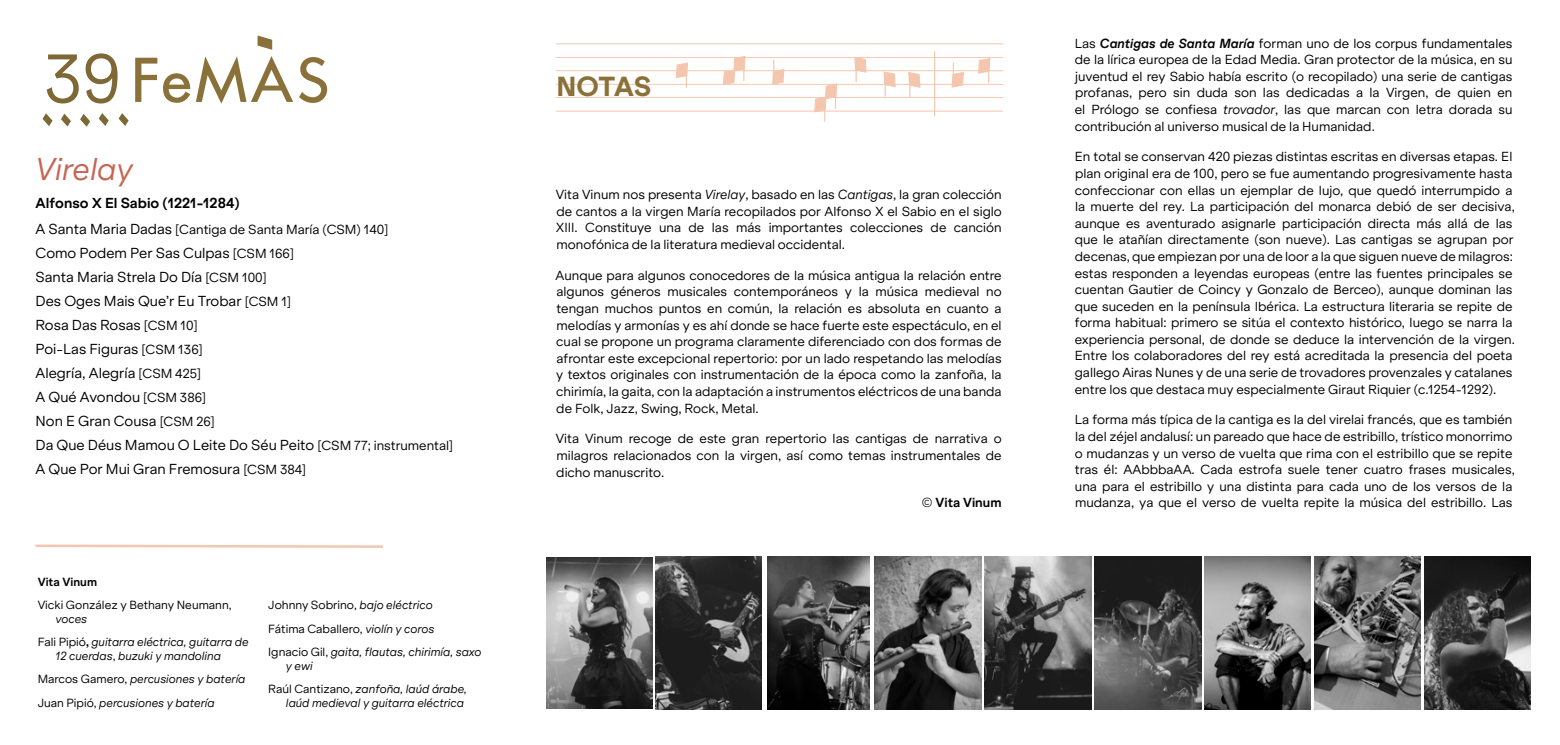
<style>
.page{position:relative;width:1560px;height:745px;background:#fff}
.page>*{position:absolute;margin:0;border:0;box-sizing:border-box;transform-origin:0 0}
.t1{font:65.25px "Klarheit Grotesk";color:#7d6836}
.t2{font:italic 30px "Klarheit Grotesk";color:#c96453}
.t3{font:800 26.25px "Klarheit Grotesk";letter-spacing:-.01em;color:#8a7139}
.t4{font:13.75px/24px "Klarheit Grotesk";color:#000}
.t5{font:700 13.75px "Klarheit Grotesk";color:#000}
.t6{font:12.5px/16.6px "Klarheit Grotesk";color:#000;text-align:justify}
.t7{font:700 12.5px "Klarheit Grotesk";color:#000}
.t8{font:italic 11.25px/23.5px "Klarheit Grotesk";color:#000}
.t9{font:11.25px "Klarheit Grotesk";color:#000}
.t10{font:700 11.25px "Klarheit Grotesk";color:#000}
.s1{font-size:13.75px}
.s2{font-size:12.5px}
.s3{font-style:normal}
.s4{font-weight:700;font-style:normal}
.s5{font-style:italic}
.s6{font-weight:400}
.s7{font-weight:700;font-style:italic}
</style>
<div class="page">
<svg style="left:163px;top:73px;width:27px;height:30px"></svg>
<svg style="left:135px;top:58px;width:22px;height:44px"></svg>
<svg style="left:299px;top:57px;width:28px;height:46px"></svg>
<svg style="left:196px;top:56px;width:97px;height:48px"></svg>
<svg style="left:257px;top:35px;width:15px;height:15px"></svg>
<svg style="left:42px;top:113px;width:11px;height:13px"></svg>
<svg style="left:61px;top:113px;width:10px;height:13px"></svg>
<svg style="left:80px;top:114px;width:10px;height:13px"></svg>
<svg style="left:99px;top:113px;width:10px;height:13px"></svg>
<svg style="left:119px;top:113px;width:10px;height:13px"></svg>
<svg style="left:35px;top:544px;width:348px;height:4px"></svg>
<svg style="left:813px;top:83px;width:24px;height:39px"></svg>
<hr style="left:556px;top:97px;width:446px;height:1px;background:#f4c6ae">
<hr style="left:556px;top:110px;width:446px;height:1px;background:#f4c6ae">
<hr style="left:556px;top:70px;width:446px;height:1px;background:#f4c6ae">
<hr style="left:556px;top:84px;width:446px;height:1px;background:#f4c6ae">
<hr style="left:556px;top:43px;width:446px;height:1px;background:#f4c6ae">
<hr style="left:556px;top:57px;width:446px;height:1px;background:#f4c6ae">
<svg style="left:977px;top:58px;width:13px;height:25px"></svg>
<svg style="left:951px;top:62px;width:13px;height:26px"></svg>
<hr style="left:934px;top:51px;width:1px;height:65px;background:#f4c6ae">
<svg style="left:907px;top:71px;width:13px;height:26px"></svg>
<svg style="left:882px;top:71px;width:14px;height:25px"></svg>
<svg style="left:853px;top:58px;width:14px;height:24px"></svg>
<svg style="left:771px;top:59px;width:13px;height:26px"></svg>
<svg style="left:722px;top:56px;width:24px;height:29px"></svg>
<svg style="left:675px;top:62px;width:13px;height:26px"></svg>
<img style="left:546px;top:557px;width:106px;height:151px">
<img style="left:655px;top:556px;width:106px;height:153px">
<img style="left:767px;top:556px;width:102px;height:153px">
<img style="left:874px;top:556px;width:107px;height:153px">
<img style="left:984px;top:556px;width:106px;height:153px">
<img style="left:1094px;top:556px;width:106px;height:153px">
<img style="left:1204px;top:556px;width:106px;height:153px">
<img style="left:1314px;top:556px;width:106px;height:153px">
<img style="left:1424px;top:556px;width:106px;height:153px">
<h1 class="t1" style="left:44px;top:24px;width:79px">39</h1>
<h2 class="t2" style="left:36px;top:144px;width:99px">Virelay</h2>
<p class="t5" style="left:36px;top:191px;width:205px">Alfonso X El Sabio (1221-1284)</p>
<p class="t6" style="left:36px;top:220px;width:354px"><span class="s1">A Santa Maria Dadas</span> [Cantiga de Santa María (CSM) 140]</p>
<p class="t4" style="left:36px;top:239px;width:419px">Como Podem Per Sas Culpas <span class="s2">[CSM 166]<br></span>Santa Maria Strela Do Día <span class="s2">[CSM 100]<br></span>Des Oges Mais Que’r Eu Trobar <span class="s2">[CSM 1]<br></span>Rosa Das Rosas <span class="s2">[CSM 10]<br></span>Poi-Las Figuras <span class="s2">[CSM 136]<br></span>Alegría, Alegría <span class="s2">[CSM 425]<br></span>A Qué Avondou <span class="s2">[CSM 386]<br></span>Non E Gran Cousa <span class="s2">[CSM 26]<br></span>Da Que Déus Mamou O Leite Do Séu Peito <span class="s2">[CSM 77; instrumental]<br></span>A Que Por Mui Gran Fremosura <span class="s2">[CSM 384]</span></p>
<p class="t10" style="left:38px;top:571px;width:61px">Vita Vinum</p>
<p class="t9" style="left:38px;top:595px;width:195px">Vicki González y Bethany Neumann,</p>
<p class="t8" style="left:38px;top:605px;width:212px;text-indent:18px">voces<br><span class="s3">Fali Pipió</span><span class="s4">,</span> guitarra eléctrica, guitarra de</p>
<p class="t8" style="left:38px;top:642px;width:209px;text-indent:18px">12 cuerdas<span class="s3">,</span> buzuki y mandolina<br><span class="s3">Marcos Gamero,</span> percusiones y batería<br><span class="s3">Juan Pipió,</span> percusiones y batería</p>
<p class="t8" style="left:268px;top:591px;width:215px"><span class="s3">Johnny Sobrino,</span> bajo eléctrico<br><span class="s3">Fátima Caballero,</span> violín y coros<br><span class="s3">Ignacio Gil,</span> gaita, flautas, chirimía, saxo</p>
<p class="t8" style="left:268px;top:652px;width:200px;text-indent:18px">y ewi<br><span class="s3">Raúl Cantizano,</span> zanfoña, laúd árabe,</p>
<p class="t8" style="left:286px;top:689px;width:179px">laúd medieval y guitarra eléctrica</p>
<h3 class="t3" style="left:556px;top:65px;width:96px">NOTAS</h3>
<p class="t6" style="left:555px;top:185px;width:447px">Vita Vinum nos presenta <span class="s5">Virelay</span>, basado en las <span class="s5">Cantigas</span>, la gran colección de cantos a la virgen María recopilados por Alfonso X el Sabio en el siglo XIII. Constituye una de las más importantes colecciones de canción monofónica de la literatura medieval occidental.</p>
<p class="t6" style="left:555px;top:265px;width:447px">Aunque para algunos conocedores de la música antigua la relación entre algunos géneros musicales contemporáneos y la música medieval no tengan muchos puntos en común, la relación es absoluta en cuanto a melodías y armonías y es ahí donde se hace fuerte este espectáculo, en el cual se propone un programa claramente diferenciado con dos formas de afrontar este excepcional repertorio: por un lado respetando las melodías y textos originales con instrumentación de la época como la zanfoña, la chirimía, la gaita, con la adaptación a instrumentos eléctricos de una banda de Folk, Jazz, Swing, Rock, Metal.</p>
<p class="t6" style="left:555px;top:429px;width:447px">Vita Vinum recoge de este gran repertorio las cantigas de narrativa o milagros relacionados con la virgen, así como temas instrumentales de dicho manuscrito.</p>
<p class="t7" style="left:921px;top:492px;width:81px"><span class="s6">©</span> Vita Vinum</p>
<p class="t6" style="left:1074px;top:33px;width:439px">Las <span class="s7">Cantigas de Santa María</span> forman uno de los corpus fundamentales de la lírica europea de la Edad Media. Gran protector de la música, en su juventud el rey Sabio había escrito (o recopilado) una serie de cantigas profanas, pero sin duda son las dedicadas a la Virgen, de quien en el Prólogo se confiesa <span class="s5">trovador</span>, las que marcan con letra dorada su contribución al universo musical de la Humanidad.</p>
<p class="t6" style="left:1074px;top:147px;width:441px;text-align:left">En total se conservan 420 piezas distintas escritas en diversas etapas. El plan original era de 100, pero se fue aumentando progresivamente hasta confeccionar con ellas un ejemplar de lujo, que quedó interrumpido a la muerte del rey. La participación del monarca debió de ser decisiva, aunque es aventurado asignarle participación directa más allá de las que le atañían directamente (son nueve). Las cantigas se agrupan por decenas, que empiezan por una de loor a la que siguen nueve de milagros: estas responden a leyendas europeas (entre las fuentes principales se cuentan Gautier de Coincy y Gonzalo de Berceo), aunque dominan las que suceden en la península Ibérica. La estructura literaria se repite de forma habitual: primero se sitúa el contexto histórico, luego se narra la experiencia personal, de donde se deduce la intervención de la virgen.<br>Entre los colaboradores del rey está acreditada la presencia del poeta gallego Airas Nunes y de una serie de trovadores provenzales y catalanes entre los que destaca muy especialmente Giraut Riquier (c.1254-1292).</p>
<p class="t6" style="left:1074px;top:410px;width:441px;text-align:left">La forma más típica de la cantiga es la del virelai francés, que es también la del zéjel andalusí: un pareado que hace de estribillo, trístico monorrimo o mudanzas y un verso de vuelta que rima con el estribillo que se repite tras él: AAbbbaAA. Cada estrofa suele tener cuatro frases musicales, una para el estribillo y una distinta para cada uno de los versos de la mudanza, ya que el verso de vuelta repite la música del estribillo. Las</p>
</div>
